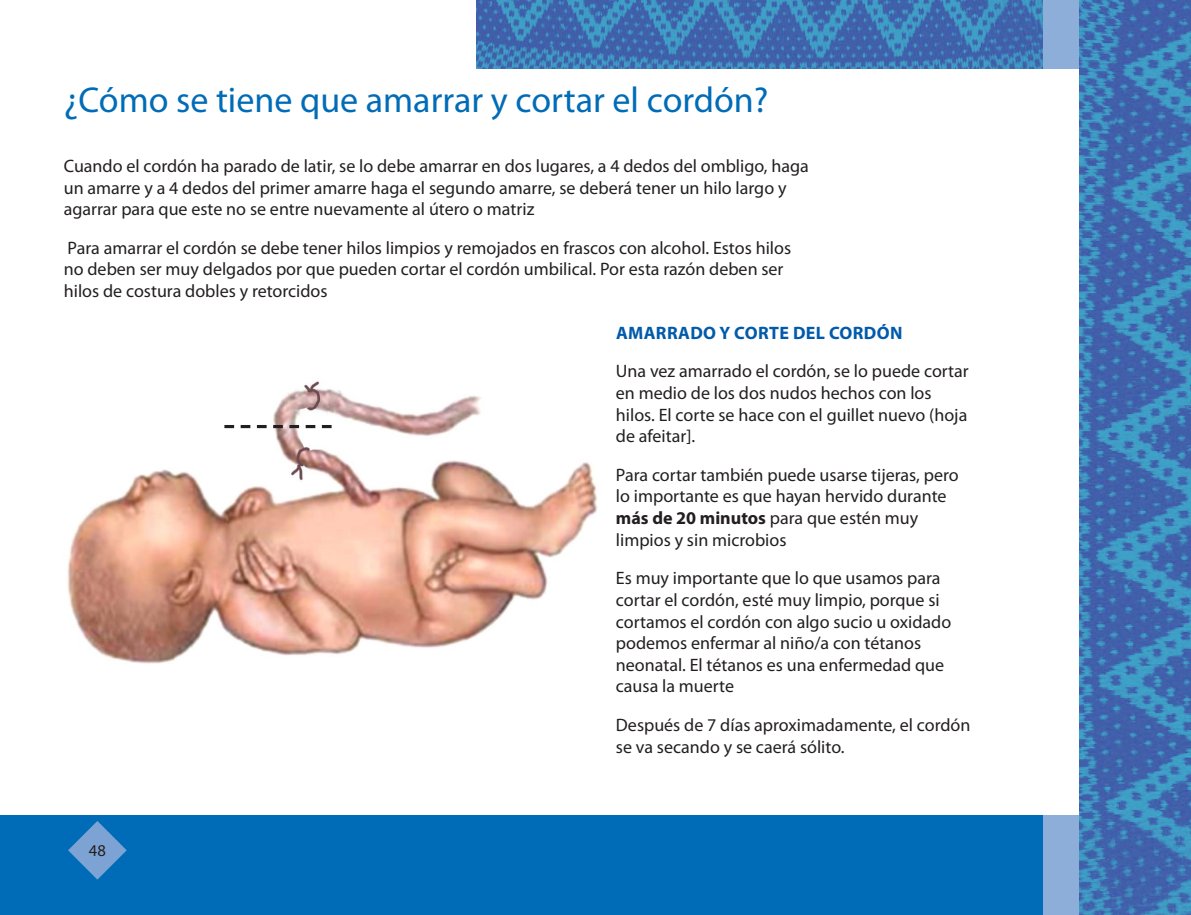
<style>
.page{position:relative;width:1191px;height:915px;background:#fff}
.page>*{position:absolute;margin:0;border:0;box-sizing:border-box;transform-origin:0 0}
.t1{font:36px "Myriad Pro";color:#006cb7}
.t2{font:18px/21.6px "Myriad Pro";color:#231f20}
.t3{font:700 18px "Myriad Pro";letter-spacing:.02em;color:#015aaa}
.t4{font:16.5px "Myriad Pro";color:#231f20}
.s1{font-weight:700}
</style>
<div class="page">
<div style="left:980px;top:815px;width:126px;height:99px;background:#8eaeda"></div>
<div style="left:975px;top:0;width:139px;height:68px;background:#8eaeda"></div>
<img style="left:1080px;top:0;width:111px;height:914px">
<img style="left:476px;top:0;width:566px;height:69px">
<div style="left:0;top:815px;width:1042px;height:99px;background:#006cb7"></div>
<svg style="left:68px;top:821px;width:59px;height:58px"></svg>
<img style="left:67px;top:381px;width:530px;height:283px">
<svg style="left:224px;top:425px;width:107px;height:3px"></svg>
<p class="t1" style="left:64px;top:78px;width:706px">¿Cómo se tiene que amarrar y cortar el cordón?</p>
<p class="t2" style="left:64px;top:155px;width:746px">Cuando el cordón ha parado de latir, se lo debe amarrar en dos lugares, a 4 dedos del ombligo, haga un amarre y a 4 dedos del primer amarre haga el segundo amarre, se deberá tener un hilo largo y agarrar para que este no se entre nuevamente al útero o matriz</p>
<p class="t2" style="left:64px;top:236px;width:729px">Para amarrar el cordón se debe tener hilos limpios y remojados en frascos con alcohol. Estos hilos no deben ser muy delgados por que pueden cortar el cordón umbilical. Por esta razón deben ser hilos de costura dobles y retorcidos</p>
<p class="t4" style="left:89px;top:840px;width:18px">48</p>
<p class="t3" style="left:616px;top:321px;width:288px">AMARRADO Y CORTE DEL CORDÓN</p>
<p class="t2" style="left:616px;top:360px;width:354px">Una vez amarrado el cordón, se lo puede cortar en medio de los dos nudos hechos con los hilos. El corte se hace con el guillet nuevo (hoja de afeitar].</p>
<p class="t2" style="left:616px;top:463px;width:344px">Para cortar también puede usarse tijeras, pero lo importante es que hayan hervido durante <span class="s1">más de 20 minutos</span> para que estén muy limpios y sin microbios</p>
<p class="t2" style="left:616px;top:567px;width:337px">Es muy importante que lo que usamos para cortar el cordón, esté muy limpio, porque si cortamos el cordón con algo sucio u oxidado podemos enfermar al niño/a con tétanos neonatal. El tétanos es una enfermedad que causa la muerte</p>
<p class="t2" style="left:616px;top:713px;width:356px">Después de 7 días aproximadamente, el cordón se va secando y se caerá sólito.</p>
</div>
